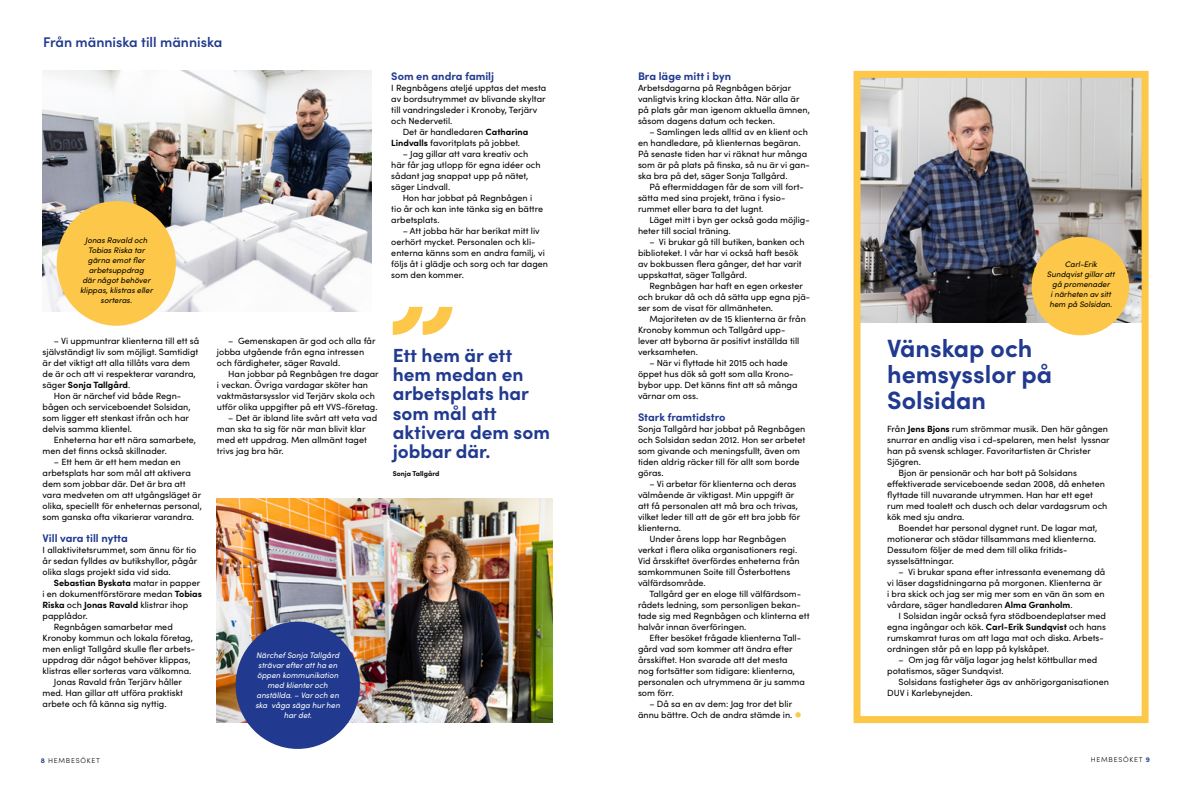
<style>
.page{position:relative;width:1191px;height:794px;background:#fff}
.page>*{position:absolute;margin:0;border:0;box-sizing:border-box;transform-origin:0 0}
.t1{font:700 25px/26px "Sofia Pro";color:#213a8f}
.t2{font:700 19px/19px "Sofia Pro";color:#213a8f}
.t3{font:600 14px "Sofia Pro";color:#213a8f}
.P_väliotsikko{font:700 11px "Sofia Pro";color:#213a8f}
.P_leipis_SISENNYS{font:9px/11px "Sofia Pro";color:#000}
.P_leipis{font:9px/11px "Sofia Pro";color:#000}
.t4{font:italic 8px/10px "Sofia Pro";color:#000;text-align:center}
.t5{font:italic 8px/10px "Sofia Pro";color:#fff;text-align:center}
.t6{font:300 7px "Sofia Pro";letter-spacing:.11em;color:#000}
.t7{font:700 7px "Sofia Pro";color:#000}
.s1{font-weight:700}
.s2{color:#fdc849}
.s3{font-weight:700;color:#213a8f}
</style>
<div class="page">
<img style="left:217px;top:498px;width:336px;height:225px">
<img style="left:861px;top:79px;width:279px;height:243px">
<img style="left:43px;top:71px;width:328px;height:240px">
<div style="left:235px;top:621px;width:125px;height:128px;background:#213a8f;border-radius:50%"></div>
<div style="left:57px;top:201px;width:119px;height:125px;background:#fdc849;border-radius:50%"></div>
<svg style="left:393px;top:307px;width:59px;height:28px"></svg>
<div style="left:1031px;top:237px;width:98px;height:98px;background:#fdc849;border-radius:50%"></div>
<div style="left:853px;top:71px;width:295px;height:652px;border:7px solid #fdc849"></div>
<h3 class="t3" style="left:43px;top:31px;width:181px">Från människa till människa</h3>
<p class="t4" style="left:80px;top:234px;width:74px">Jonas Ravald och<br>Tobias Riska tar gärna emot fler arbetsuppdrag<br>där något behöver klippas, klistras eller sorteras.</p>
<p class="P_väliotsikko" style="left:391px;top:68px;width:104px">Som en andra familj</p>
<p class="P_leipis" style="left:391px;top:82px;width:156px">I Regnbågens ateljé upptas det mesta av bordsutrymmet av blivande skyltar till vandringsleder i Kronoby, Terjärv och Nedervetil.</p>
<p class="P_leipis" style="left:391px;top:126px;width:138px;text-indent:11px">Det är handledaren <span class="s1">Catharina<br>Lindvalls</span> favoritplats på jobbet.</p>
<p class="P_leipis_SISENNYS" style="left:391px;top:148px;width:151px;text-indent:11px">– Jag gillar att vara kreativ och här får jag utlopp för egna idéer och sådant jag snappat upp på nätet, säger Lindvall.</p>
<p class="P_leipis_SISENNYS" style="left:391px;top:192px;width:153px;text-indent:11px">Hon har jobbat på Regnbågen i tio år och kan inte tänka sig en bättre arbetsplats.</p>
<p class="P_leipis_SISENNYS" style="left:391px;top:225px;width:158px;text-indent:11px">– Att jobba här har berikat mitt liv oerhört mycket. Personalen och kli&shy;enterna känns som en andra familj, vi följs åt i glädje och sorg och tar dagen som den kommer.</p>
<p class="P_leipis_SISENNYS" style="left:43px;top:335px;width:158px;text-indent:11px">– Vi uppmuntrar klienterna till ett så självständigt liv som möjligt. Samtidigt är det viktigt att alla tillåts vara dem de är och att vi respekterar varandra, säger <span class="s1">Sonja Tallgård</span>.</p>
<p class="P_leipis_SISENNYS" style="left:43px;top:390px;width:150px;text-indent:11px">Hon är närchef vid både Regn&shy;bågen och serviceboendet Solsidan, som ligger ett stenkast ifrån och har delvis samma klientel.</p>
<p class="P_leipis_SISENNYS" style="left:43px;top:434px;width:155px;text-indent:11px">Enheterna har ett nära samarbete, men det finns också skillnader.</p>
<p class="P_leipis_SISENNYS" style="left:43px;top:456px;width:161px;text-indent:11px">– Ett hem är ett hem medan en arbetsplats har som mål att aktivera dem som jobbar där. Det är bra att vara medveten om att utgångsläget är olika, speciellt för enheternas personal, som ganska ofta vikarierar varandra.</p>
<p class="P_väliotsikko" style="left:43px;top:530px;width:87px">Vill vara till nytta</p>
<p class="P_leipis" style="left:43px;top:544px;width:156px">I allaktivitetsrummet, som ännu för tio år sedan fylldes av butikshyllor, pågår olika slags projekt sida vid sida.</p>
<p class="P_leipis" style="left:43px;top:577px;width:161px;text-indent:11px"><span class="s1">Sebastian Byskata</span> matar in papper i en dokumentförstörare medan <span class="s1">Tobias<br>Riska</span> och <span class="s1">Jonas Ravald</span> klistrar ihop papplådor.</p>
<p class="P_leipis_SISENNYS" style="left:43px;top:621px;width:154px;text-indent:11px">Regnbågen samarbetar med Kronoby kommun och lokala företag, men enligt Tallgård skulle fler arbets&shy;uppdrag där något behöver klippas, klistras eller sorteras vara välkomna.</p>
<p class="P_leipis_SISENNYS" style="left:43px;top:676px;width:142px;text-align:justify;text-indent:11px">Jonas Ravald från Terjärv håller med. Han gillar att utföra praktiskt arbete och få känna sig nyttig.</p>
<p class="P_leipis_SISENNYS" style="left:217px;top:335px;width:160px;text-indent:11px">– Gemenskapen är god och alla får jobba utgående från egna intressen och färdigheter, säger Ravald.</p>
<p class="P_leipis_SISENNYS" style="left:217px;top:368px;width:163px;text-indent:11px">Han jobbar på Regnbågen tre dagar i veckan. Övriga vardagar sköter han vaktmästarsysslor vid Terjärv skola och utför olika uppgifter på ett VVS-företag.</p>
<p class="P_leipis_SISENNYS" style="left:217px;top:412px;width:162px;text-indent:11px">– Det är ibland lite svårt att veta vad man ska ta sig för när man blivit klar med ett uppdrag. Men allmänt taget trivs jag bra här.</p>
<h2 class="t2" style="left:393px;top:345px;width:159px">Ett hem är ett hem medan en arbetsplats har som mål att aktivera dem som jobbar där.</h2>
<p class="t7" style="left:393px;top:468px;width:48px">Sonja Tallgård</p>
<p class="t5" style="left:255px;top:650px;width:86px">Närchef Sonja Tallgård strävar efter att ha en öppen kommunikation med klienter och anställda. – Var och en ska våga säga hur hen har det.</p>
<p class="P_väliotsikko" style="left:638px;top:68px;width:95px">Bra läge mitt i byn</p>
<p class="P_leipis" style="left:638px;top:82px;width:173px">Arbetsdagarna på Regnbågen börjar vanligtvis kring klockan åtta. När alla är på plats går man igenom aktuella ämnen, såsom dagens datum och tecken.</p>
<p class="P_leipis_SISENNYS" style="left:638px;top:126px;width:173px;text-indent:11px">– Samlingen leds alltid av en klient och en handledare, på klienternas begäran.<br>På senaste tiden har vi räknat hur många som är på plats på finska, så nu är vi gan&shy;ska bra på det, säger Sonja Tallgård.</p>
<p class="P_leipis_SISENNYS" style="left:638px;top:181px;width:167px;text-indent:11px">På eftermiddagen får de som vill fort&shy;sätta med sina projekt, träna i fysio&shy;rummet eller bara ta det lugnt.</p>
<p class="P_leipis_SISENNYS" style="left:638px;top:214px;width:173px;text-indent:11px">Läget mitt i byn ger också goda möjlig&shy;heter till social träning.</p>
<p class="P_leipis_SISENNYS" style="left:638px;top:236px;width:168px;text-indent:11px">– Vi brukar gå till butiken, banken och biblioteket. I vår har vi också haft besök av bokbussen flera gånger, det har varit uppskattat, säger Tallgård.</p>
<p class="P_leipis_SISENNYS" style="left:638px;top:280px;width:174px;text-indent:11px">Regnbågen har haft en egen orkester och brukar då och då sätta upp egna pjä&shy;ser som de visat för allmänheten.</p>
<p class="P_leipis_SISENNYS" style="left:638px;top:313px;width:169px;text-indent:11px">Majoriteten av de 15 klienterna är från Kronoby kommun och Tallgård upp&shy;lever att byborna är positivt inställda till verksamheten.</p>
<p class="P_leipis_SISENNYS" style="left:638px;top:357px;width:161px;text-indent:11px">– När vi flyttade hit 2015 och hade öppet hus dök så gott som alla Krono&shy;bybor upp. Det känns fint att så många värnar om oss.</p>
<p class="P_väliotsikko" style="left:638px;top:409px;width:89px">Stark framtidstro</p>
<p class="P_leipis" style="left:638px;top:423px;width:169px">Sonja Tallgård har jobbat på Regnbågen och Solsidan sedan 2012. Hon ser arbetet som givande och meningsfullt, även om tiden aldrig räcker till för allt som borde göras.</p>
<p class="P_leipis_SISENNYS" style="left:638px;top:478px;width:164px;text-indent:11px">– Vi arbetar för klienterna och deras välmående är viktigast. Min uppgift är att få personalen att må bra och trivas, vilket leder till att de gör ett bra jobb för klienterna.</p>
<p class="P_leipis_SISENNYS" style="left:638px;top:533px;width:163px;text-indent:11px">Under årens lopp har Regnbågen verkat i flera olika organisationers regi.<br>Vid årsskiftet överfördes enheterna från samkommunen Soite till Österbottens välfärdsområde.</p>
<p class="P_leipis_SISENNYS" style="left:638px;top:588px;width:173px;text-indent:11px">Tallgård ger en eloge till välfärdsom&shy;rådets ledning, som personligen bekan&shy;tade sig med Regnbågen och klinterna ett halvår innan överföringen.</p>
<p class="P_leipis_SISENNYS" style="left:638px;top:632px;width:168px;text-indent:11px">Efter besöket frågade klienterna Tall&shy;gård vad som kommer att ändra efter årsskiftet. Hon svarade att det mesta nog fortsätter som tidigare: klienterna, personalen och utrymmena är ju samma som förr.</p>
<p class="P_leipis_SISENNYS" style="left:638px;top:698px;width:165px;text-align:center">– Då sa en av dem: Jag tror det blir ännu bättre. Och de andra stämde in. <span class="s2">⬤</span></p>
<p class="t4" style="left:1047px;top:259px;width:69px">Carl-Erik<br>Sundqvist gillar att gå promenader<br>i närheten av sitt hem på Solsidan.</p>
<h3 class="t1" style="left:887px;top:333px;width:166px">Vänskap och hemsysslor på<br>Solsidan</h3>
<p class="P_leipis" style="left:887px;top:423px;width:224px">Från <span class="s1">Jens Bjons</span> rum strömmar musik. Den här gången snurrar en andlig visa i cd-spelaren, men helst lyssnar han på svensk schlager. Favoritartisten är Christer Sjögren.</p>
<p class="P_leipis_SISENNYS" style="left:887px;top:467px;width:222px;text-indent:11px">Bjon är pensionär och har bott på Solsidans effektiverade serviceboende sedan 2008, då enheten flyttade till nuvarande utrymmen. Han har ett eget rum med toalett och dusch och delar vardagsrum och kök med sju andra.</p>
<p class="P_leipis_SISENNYS" style="left:887px;top:522px;width:212px;text-indent:11px">Boendet har personal dygnet runt. De lagar mat, motionerar och städar tillsammans med klienterna.<br>Dessutom följer de med dem till olika fritids&shy;sysselsättningar.</p>
<p class="P_leipis_SISENNYS" style="left:887px;top:566px;width:220px;text-indent:11px">– Vi brukar spana efter intressanta evenemang då vi läser dagstidningarna på morgonen. Klienterna är i bra skick och jag ser mig mer som en vän än som en vårdare, säger handledaren <span class="s1">Alma Granholm</span>.</p>
<p class="P_leipis_SISENNYS" style="left:887px;top:610px;width:220px;text-indent:11px">I Solsidan ingår också fyra stödboendeplatser med egna ingångar och kök. <span class="s1">Carl-Erik Sundqvist</span> och hans rumskamrat turas om att laga mat och diska. Arbets&shy;ordningen står på en lapp på kylskåpet.</p>
<p class="P_leipis_SISENNYS" style="left:887px;top:654px;width:211px;text-indent:11px">– Om jag får välja lagar jag helst köttbullar med potatismos, säger Sundqvist.</p>
<p class="P_leipis_SISENNYS" style="left:887px;top:676px;width:223px;text-indent:11px">Solsidans fastigheter ägs av anhörigorganisationen<br>DUV i Karlebynejden.</p>
<p class="t6" style="left:41px;top:755px;width:61px"><span class="s3">8</span> HEMBESÖKET</p>
<p class="t6" style="left:1090px;top:755px;width:61px">HEMBESÖKET <span class="s3">9</span></p>
</div>
